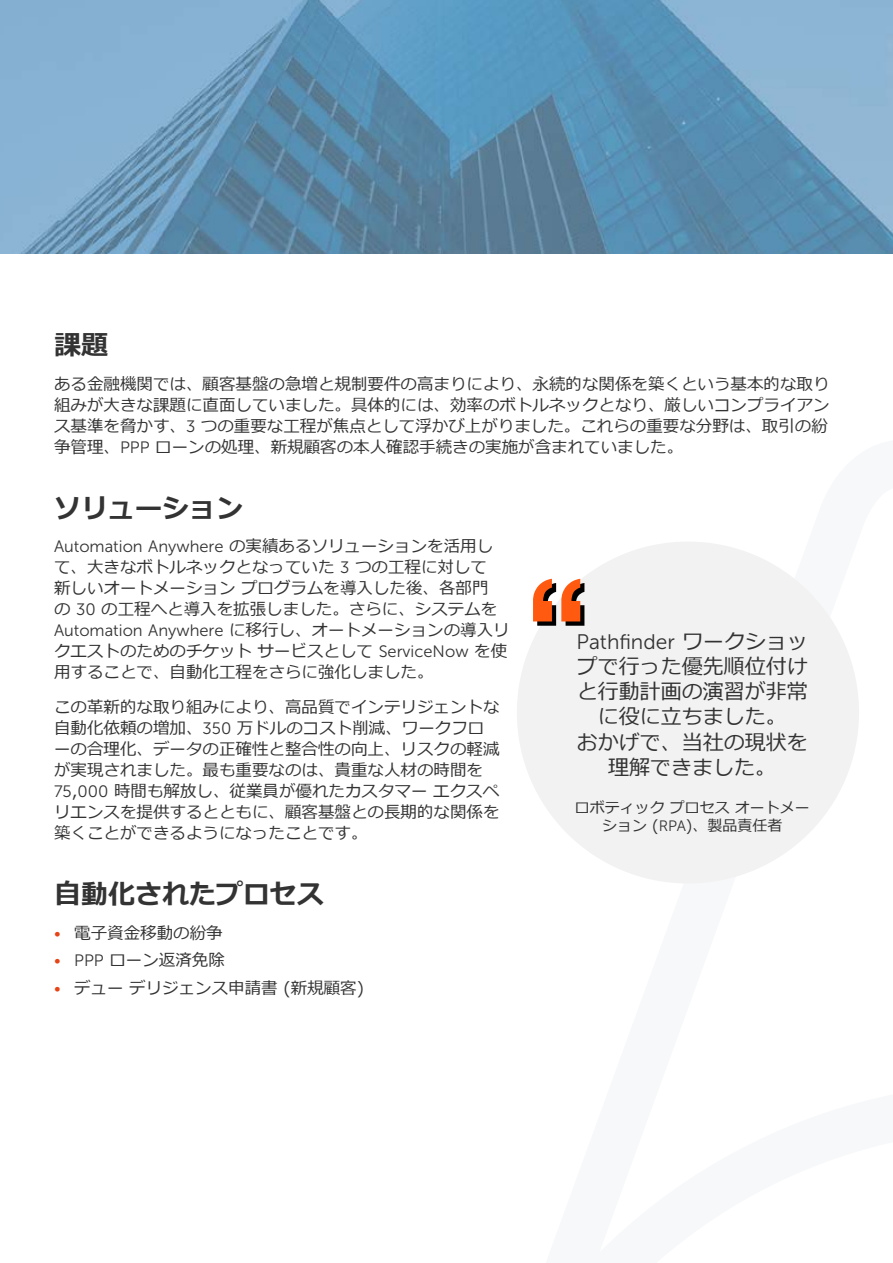
<style>
.page{position:relative;width:893px;height:1263px;background:#fff}
.page>*{position:absolute;margin:0;border:0;box-sizing:border-box;transform-origin:0 0}
.t1{font:700 27px "Meiryo";color:#333}
.t2{font:21px/25.2px "Meiryo";color:#333232;text-align:center}
.t3{font:21px "Museo Sans 300";color:#333232}
.t4{font:16.5px/21px "Meiryo";color:#333}
.t5{font:16.5px "Museo Sans 300";color:#333}
.t6{font:15px/18px "Meiryo";color:#333232;text-align:center}
.s1{font-family:"Museo Sans 300"}
.s2{font-family:"Meiryo"}
.s3{font-family:"Museo Sans 300";color:#e74315}
</style>
<div class="page">
<div style="left:517px;top:541px;width:342px;height:342px;background:#f2f2f2;border-radius:50%"></div>
<svg style="left:533px;top:579px;width:51px;height:47px"></svg>
<img style="left:0;top:0;width:893px;height:254px">
<h1 class="t1" style="left:54px;top:330px;width:55px">課題</h1>
<p class="t4" style="left:54px;top:374px;width:777px;text-align:justify">ある金融機関では、顧客基盤の急増と規制要件の高まりにより、永続的な関係を築くという基本的な取り組みが大きな課題に直面していました。具体的には、効率のボトルネックとなり、厳しいコンプライアンス基準を脅かす、<span class="s1">3</span> つの重要な工程が焦点として浮かび上がりました。これらの重要な分野は、取引の紛争管理、<span class="s1">PPP</span> ローンの処理、新規顧客の本人確認手続きの実施が含まれていました。</p>
<h1 class="t1" style="left:54px;top:493px;width:190px">ソリューション</h1>
<p class="t5" style="left:54px;top:538px;width:441px">Automation Anywhere <span class="s2">の実績あるソリューションを活用し</span></p>
<p class="t4" style="left:54px;top:558px;width:445px">て、大きなボトルネックとなっていた <span class="s1">3</span> つの工程に対して新しいオートメーション プログラムを導入した後、各部門の <span class="s1">30</span> の工程へと導入を拡張しました。さらに、システムを</p>
<p class="t5" style="left:54px;top:622px;width:457px">Automation Anywhere <span class="s2">に移行し、オートメーションの導入リ</span></p>
<p class="t4" style="left:54px;top:642px;width:455px">クエストのためのチケット サービスとして <span class="s1">ServiceNow</span> を使用することで、自動化工程をさらに強化しました。</p>
<p class="t4" style="left:54px;top:697px;width:447px">この革新的な取り組みにより、高品質でインテリジェントな自動化依頼の増加、<span class="s1">350</span> 万ドルのコスト削減、ワークフローの合理化、データの正確性と整合性の向上、リスクの軽減が実現されました。最も重要なのは、貴重な人材の時間を<br><span class="s1">75</span>,<span class="s1">000</span> 時間も解放し、従業員が優れたカスタマー エクスペリエンスを提供するとともに、顧客基盤との長期的な関係を築くことができるようになったことです。</p>
<h1 class="t1" style="left:54px;top:879px;width:271px">自動化されたプロセス</h1>
<p class="t4" style="left:54px;top:923px;width:170px"><span class="s3">•</span> 電子資金移動の紛争</p>
<p class="t4" style="left:54px;top:951px;width:172px"><span class="s3">•</span> <span class="s1">PPP</span> ローン返済免除</p>
<p class="t4" style="left:54px;top:978px;width:311px"><span class="s3">•</span> デュー デリジェンス申請書 (新規顧客)</p>
<p class="t3" style="left:577px;top:630px;width:233px">Pathfinder <span class="s2">ワークショッ</span></p>
<p class="t2" style="left:577px;top:655px;width:233px">プで行った優先順位付けと行動計画の演習が非常に役に立ちました。<br>おかげで、当社の現状を理解できました。</p>
<p class="t6" style="left:575px;top:799px;width:237px">ロボティック プロセス オートメーション (<span class="s1">RPA</span>)、製品責任者</p>
</div>
